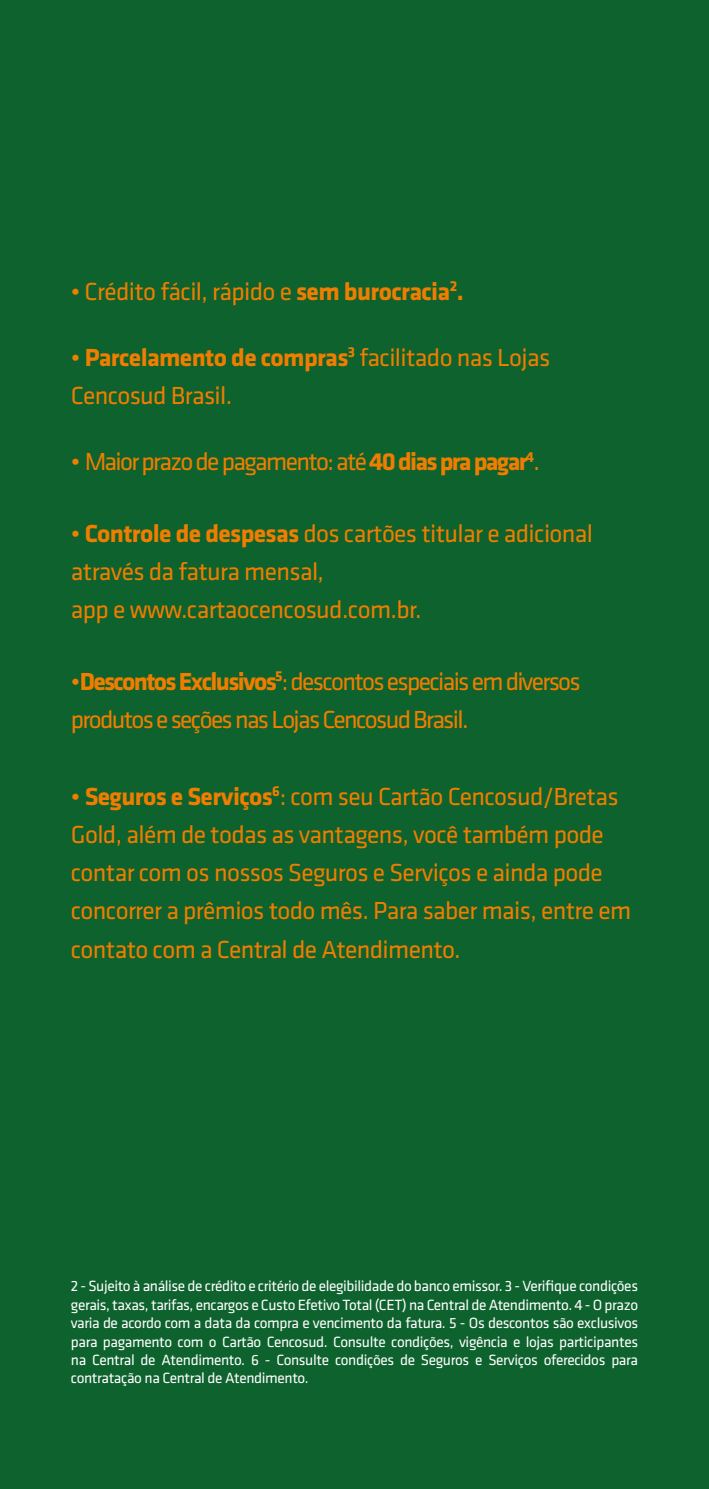
<style>
.page{position:relative;width:709px;height:1489px;background:#fff}
.page>*{position:absolute;margin:0;border:0;box-sizing:border-box;transform-origin:0 0}
.t1{font:25.5px/38.2px "Klavika CH";letter-spacing:-.025em;color:#ef7d00}
.t2{font:25.5px/38.2px "Klavika CH";letter-spacing:-.065em;color:#ef7d00}
.t3{font:700 25.5px "Klavika";letter-spacing:-.025em;color:#ef7d00}
.t4{font:15.25px/18.5px "Klavika CH";letter-spacing:-.025em;color:#fff;text-align:justify}
.s1{font-family:"Klavika";font-weight:700}
.s2{font-family:"Klavika CH";font-weight:400}
</style>
<div class="page">
<div style="left:0;top:0;width:709px;height:1488px;background:#0e622e"></div>
<h1 class="t1" style="left:71px;top:271px;width:394px">• Crédito fácil, rápido e <span class="s1">sem burocracia</span><sup>2</sup><span class="s1">.</span></h1>
<h1 class="t3" style="left:71px;top:343px;width:481px"><span class="s2">•</span> Parcelamento de compras<sup>3</sup> <span class="s2">facilitado nas Lojas</span></h1>
<h1 class="t1" style="left:71px;top:375px;width:163px">Cencosud Brasil.</h1>
<h1 class="t2" style="left:71px;top:442px;width:470px">• Maior prazo de pagamento: até <span class="s1">40 dias pra pagar</span><sup>4</sup>.</h1>
<h1 class="t1" style="left:71px;top:513px;width:523px">• <span class="s1">Controle de despesas</span> dos cartões titular e adicional através da fatura mensal,<br>app e www.cartaocencosud.com.br.</h1>
<h1 class="t2" style="left:71px;top:661px;width:511px">•<span class="s1">Descontos Exclusivos</span><sup>5</sup>: descontos especiais em diversos produtos e seções nas Lojas Cencosud Brasil.</h1>
<p class="t1" style="left:71px;top:776px;width:562px">• <span class="s1">Seguros e Serviços</span><sup>6</sup>: com seu Cartão Cencosud/Bretas Gold, além de todas as vantagens, você também pode contar com os nossos Seguros e Serviços e ainda pode concorrer a prêmios todo mês. Para saber mais, entre em contato com a Central de Atendimento.</p>
<p class="t4" style="left:71px;top:1276px;width:568px">2 - Sujeito à análise de crédito e critério de elegibilidade do banco emissor. 3 - Verifique condições gerais, taxas, tarifas, encargos e Custo Efetivo Total (CET) na Central de Atendimento. 4 - O prazo varia de acordo com a data da compra e vencimento da fatura. 5 - Os descontos são exclusivos para pagamento com o Cartão Cencosud. Consulte condições, vigência e lojas participantes na Central de Atendimento. 6 - Consulte condições de Seguros e Serviços oferecidos para contratação na Central de Atendimento.</p>
</div>
